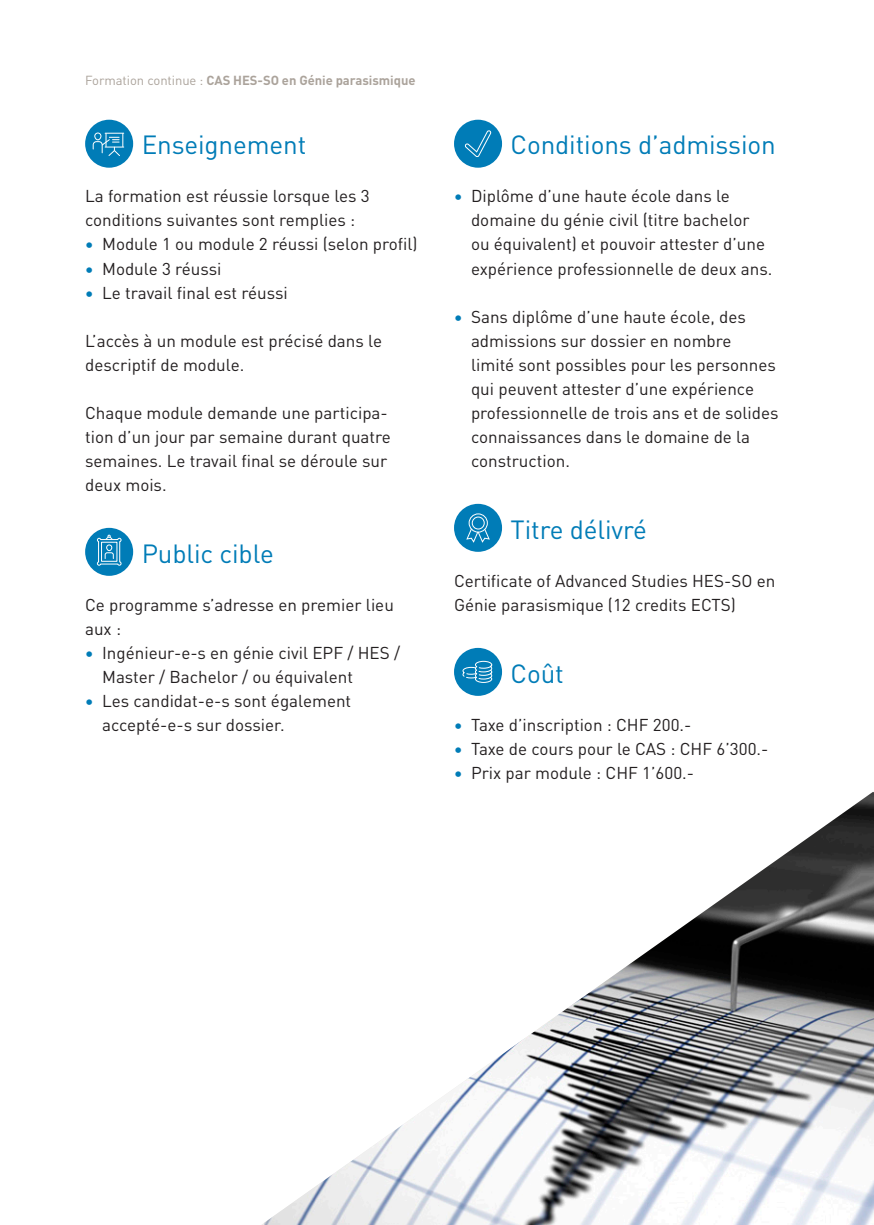
<style>
.page{position:relative;width:874px;height:1225px;background:#fff}
.page>*{position:absolute;margin:0;border:0;box-sizing:border-box;transform-origin:0 0}
.t1{font:26px "DINOT";letter-spacing:-.005em;color:#007cb7}
.t2{font:17px/24px "DINOT";color:#231f20}
.t3{font:700 13px "DINOT";letter-spacing:-.005em;color:#aba39b}
.s1{font-weight:400}
.s2{font-weight:700;color:#007cb7}
</style>
<div class="page">
<div style="left:454px;top:120px;width:48px;height:48px;background:#007cb7;border-radius:50%"></div>
<svg style="left:464px;top:130px;width:27px;height:28px"></svg>
<div style="left:454px;top:504px;width:48px;height:48px;background:#007cb7;border-radius:50%"></div>
<div style="left:468px;top:513px;width:19px;height:19px;border:1px solid #fff;border-radius:50%"></div>
<svg style="left:466px;top:528px;width:24px;height:15px"></svg>
<div style="left:471px;top:516px;width:13px;height:13px;border:1px solid #fff;border-radius:50%"></div>
<div style="left:454px;top:648px;width:48px;height:48px;background:#007cb7;border-radius:50%"></div>
<svg style="left:462px;top:660px;width:30px;height:23px"></svg>
<div style="left:85px;top:120px;width:48px;height:48px;background:#007cb7;border-radius:50%"></div>
<div style="left:94px;top:132px;width:7px;height:8px;border:1px solid #fff;border-radius:50%"></div>
<svg style="left:92px;top:133px;width:32px;height:23px"></svg>
<div style="left:85px;top:528px;width:48px;height:48px;background:#007cb7;border-radius:50%"></div>
<svg style="left:96px;top:534px;width:26px;height:32px"></svg>
<img style="left:264px;top:792px;width:609px;height:433px">
<p class="t3" style="left:85px;top:70px;width:332px"><span class="s1">Formation continue :</span> CAS HES-SO en Génie parasismique</p>
<h1 class="t1" style="left:142px;top:125px;width:166px">Enseignement</h1>
<p class="t2" style="left:85px;top:183px;width:286px">La formation est réussie lorsque les 3 conditions suivantes sont remplies :</p>
<p class="t2" style="left:85px;top:231px;width:334px"><span class="s2">•</span> Module 1 ou module 2 réussi (selon profil)</p>
<p class="t2" style="left:85px;top:255px;width:138px"><span class="s2">•</span> Module 3 réussi</p>
<p class="t2" style="left:85px;top:279px;width:204px"><span class="s2">•</span> Le travail final est réussi</p>
<p class="t2" style="left:85px;top:327px;width:298px">L’accès à un module est précisé dans le descriptif de module.</p>
<p class="t2" style="left:85px;top:399px;width:307px">Chaque module demande une participa&shy;tion d’un jour par semaine durant quatre semaines. Le travail final se déroule sur deux mois.</p>
<h1 class="t1" style="left:142px;top:533px;width:133px">Public cible</h1>
<p class="t2" style="left:85px;top:591px;width:310px">Ce programme s’adresse en premier lieu aux :</p>
<p class="t2" style="left:102px;top:639px;width:299px;text-indent:-17px"><span class="s2">•</span> Ingénieur-e-s en génie civil EPF / HES /<br>Master / Bachelor / ou équivalent</p>
<p class="t2" style="left:102px;top:687px;width:250px;text-indent:-17px"><span class="s2">•</span> Les candidat-e-s sont également accepté-e-s sur dossier.</p>
<h1 class="t1" style="left:510px;top:125px;width:266px">Conditions d’admission</h1>
<p class="t2" style="left:471px;top:183px;width:303px;text-indent:-17px"><span class="s2">•</span> Diplôme d’une haute école dans le domaine du génie civil (titre bachelor<br>ou équivalent) et pouvoir attester d’une expérience professionnelle de deux ans.</p>
<p class="t2" style="left:471px;top:303px;width:309px;text-indent:-17px"><span class="s2">•</span> Sans diplôme d’une haute école, des admissions sur dossier en nombre limité sont possibles pour les personnes qui peuvent attester d’une expérience professionnelle de trois ans et de solides connaissances dans le domaine de la construction.</p>
<h1 class="t1" style="left:510px;top:509px;width:138px">Titre délivré</h1>
<p class="t2" style="left:454px;top:567px;width:322px">Certificate of Advanced Studies HES-SO en<br>Génie parasismique (12 credits ECTS)</p>
<h1 class="t1" style="left:510px;top:653px;width:55px">Coût</h1>
<p class="t2" style="left:454px;top:711px;width:239px"><span class="s2">•</span> Taxe d’inscription : CHF 200.-</p>
<p class="t2" style="left:454px;top:735px;width:316px"><span class="s2">•</span> Taxe de cours pour le CAS : CHF 6’300.-</p>
<p class="t2" style="left:454px;top:759px;width:241px"><span class="s2">•</span> Prix par module : CHF 1’600.-</p>
</div>
